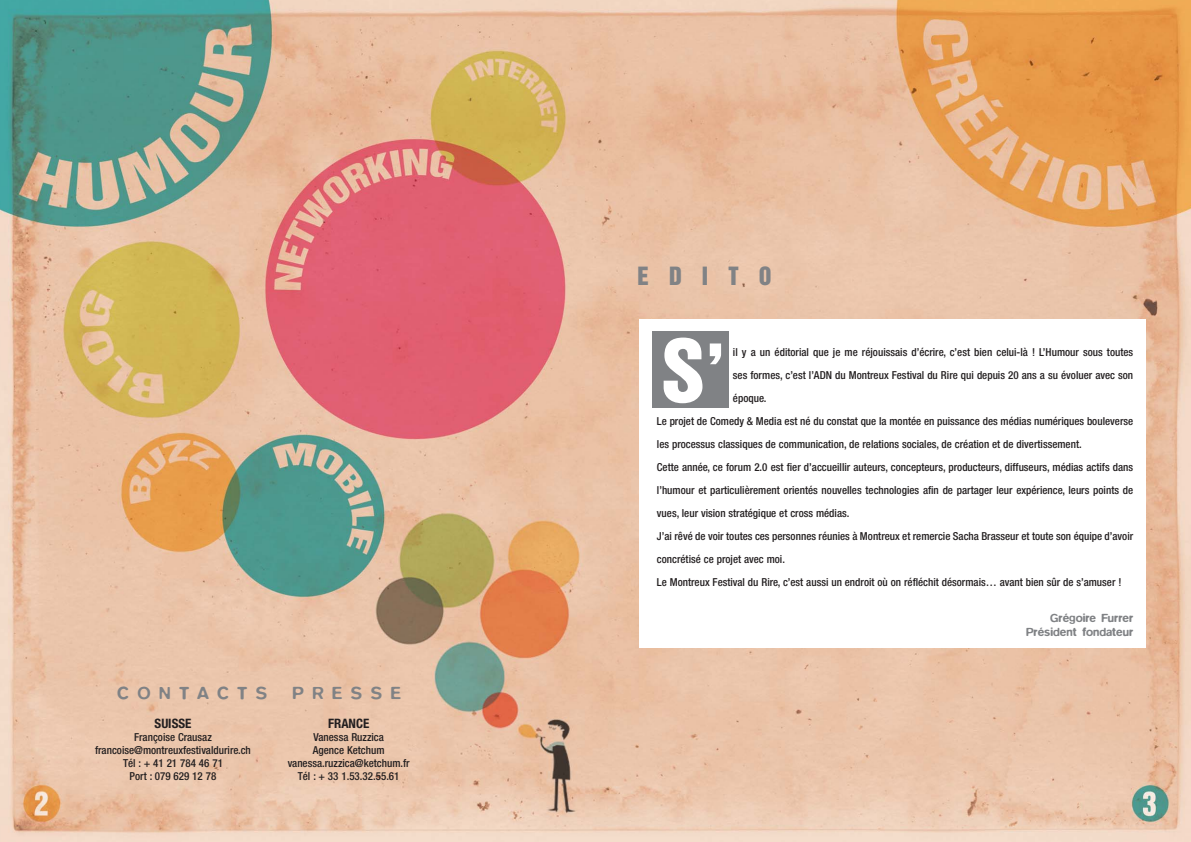
<style>
.page{position:relative;width:1191px;height:842px;background:#fff}
.page>*{position:absolute;margin:0;border:0;box-sizing:border-box;transform-origin:0 0}
.t1{font:79.6px "Helvetica Inserat";color:#fff}
.t2{font:23px "Helvetica Inserat";letter-spacing:.875em;color:#808285}
.t3{font:500 18px "Blur";letter-spacing:.475em;color:#808285}
.t4{font:700 condensed 13px "Helvetica Neue";color:#231f20}
.t5{font:500 12px/14.4px "Blur";color:#808285;text-align:right}
.t6{font:500 condensed 11px/13px "Helvetica Neue";color:#231f20;text-align:center}
.s1{font-size:73.5px}
</style>
<div class="page">
<img style="left:0;top:1px;width:1191px;height:841px">
<div style="left:638px;top:319px;width:507px;height:329px;background:#fff"></div>
<div style="left:652px;top:331px;width:76px;height:76px;background:#808285"></div>
<h3 class="t3" style="left:117px;top:686px;width:152px">CONTACTS</h3>
<h3 class="t3" style="left:292px;top:686px;width:110px">PRESSE</h3>
<p class="t4" style="left:155px;top:719px;width:38px">SUISSE</p>
<p class="t6" style="left:95px;top:732px;width:157px">Françoise Crausaz francoise@montreuxfestivaldurire.ch<br>Tél : + 41 21 784 46 71<br>Port : 079 629 12 78</p>
<p class="t4" style="left:328px;top:719px;width:43px">FRANCE</p>
<p class="t6" style="left:288px;top:732px;width:123px">Vanessa Ruzzica<br>Agence Ketchum vanessa.ruzzica@ketchum.fr<br>Tél : + 33 1.53.32.55.61</p>
<h2 class="t2" style="left:637px;top:267px;width:136px">EDITO</h2>
<h1 class="t1" style="left:661px;top:339px;width:66px">S<span class="s1">’</span></h1>
<p class="t6" style="left:733px;top:347px;width:402px">il y a un éditorial que je me réjouissais d’écrire, c’est bien celui-là ! L’Humour sous toutes</p>
<p class="t6" style="left:733px;top:370px;width:402px">ses formes, c’est l’ADN du Montreux Festival du Rire qui depuis 20 ans a su évoluer avec son</p>
<p class="t6" style="left:733px;top:393px;width:35px">époque.</p>
<p class="t6" style="left:657px;top:416px;width:478px">Le projet de Comedy &amp; Media est né du constat que la montée en puissance des médias numériques bouleverse</p>
<p class="t6" style="left:657px;top:439px;width:426px">les processus classiques de communication, de relations sociales, de création et de divertissement.</p>
<p class="t6" style="left:657px;top:462px;width:478px">Cette année, ce forum 2.0 est fier d’accueillir auteurs, concepteurs, producteurs, diffuseurs, médias actifs dans</p>
<p class="t6" style="left:657px;top:485px;width:478px">l’humour et particulièrement orientés nouvelles technologies afin de partager leur expérience, leurs points de</p>
<p class="t6" style="left:657px;top:508px;width:194px">vues, leur vision stratégique et cross médias.</p>
<p class="t6" style="left:657px;top:531px;width:478px">J’ai rêvé de voir toutes ces personnes réunies à Montreux et remercie Sacha Brasseur et toute son équipe d’avoir</p>
<p class="t6" style="left:657px;top:554px;width:129px">concrétisé ce projet avec moi.</p>
<p class="t6" style="left:657px;top:577px;width:466px">Le Montreux Festival du Rire, c’est aussi un endroit où on réfléchit désormais… avant bien sûr de s’amuser !</p>
<p class="t5" style="left:1026px;top:611px;width:109px">Grégoire Furrer<br>Président fondateur</p>
</div>
